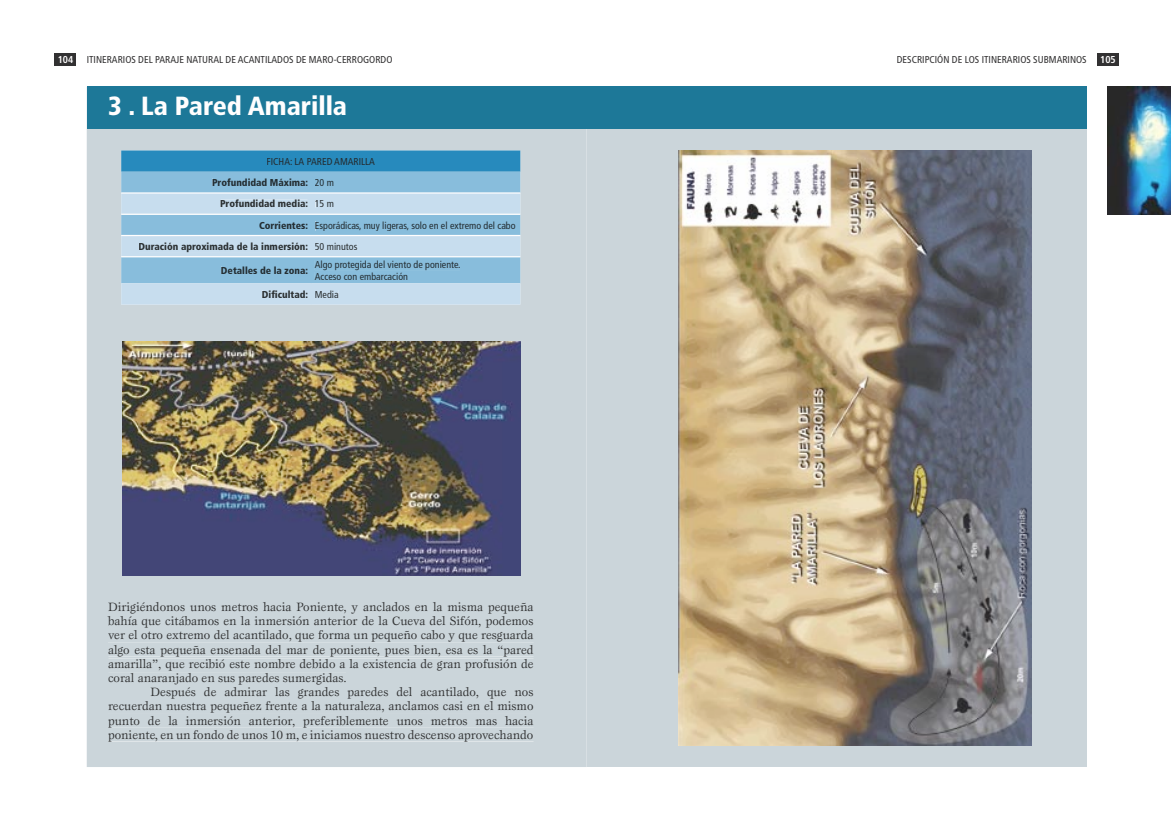
<style>
.page{position:relative;width:1171px;height:830px;background:#fff}
.page>*{position:absolute;margin:0;border:0;box-sizing:border-box;transform-origin:0 0}
.t1{font:900 condensed 26.25px "Frutiger";color:#fffefe}
.t2{font:12.5px/14.1px "Esprit";color:#303132;text-align:justify}
.t3{font:condensed 10px/12px "Frutiger";color:#242e33}
.t4{font:condensed 10px "Frutiger";color:#323132}
.t5{font:900 condensed 10px "Frutiger";color:#2b3032}
.t6{font:900 condensed 10px "Frutiger";color:#242e33}
.t7{font:condensed 10px "Frutiger";color:#242c31}
.t8{font:700 condensed 10px "Frutiger";color:#fffefe}
.s1{font-weight:400}
.s2{font-weight:900}
</style>
<div class="page">
<div style="left:55px;top:53px;width:21px;height:12px;background:#323132"></div>
<div style="left:87px;top:129px;width:499px;height:638px;background:#cbd5da"></div>
<div style="left:1097px;top:53px;width:21px;height:12px;background:#323132"></div>
<div style="left:586px;top:87px;width:500px;height:680px;background:#cbd5da"></div>
<img style="left:1107px;top:87px;width:63px;height:127px">
<div style="left:586px;top:87px;width:500px;height:42px;background:#1d7898"></div>
<svg style="left:121px;top:150px;width:399px;height:22px;background:#2e8dbf"></svg>
<div style="left:121px;top:172px;width:399px;height:20px;background:#88bddc"></div>
<svg style="left:121px;top:194px;width:399px;height:111px;background:#b0d1e7"></svg>
<hr style="left:121px;top:192px;width:190px;height:2px;background:#fffefe">
<hr style="left:311px;top:192px;width:209px;height:2px;background:#fffefe">
<hr style="left:121px;top:214px;width:190px;height:1px;background:#fffefe">
<hr style="left:311px;top:214px;width:209px;height:1px;background:#fffefe">
<hr style="left:121px;top:235px;width:190px;height:1px;background:#fffefe">
<hr style="left:311px;top:235px;width:209px;height:1px;background:#fffefe">
<hr style="left:121px;top:256px;width:190px;height:1px;background:#fffefe">
<hr style="left:311px;top:256px;width:209px;height:1px;background:#fffefe">
<div style="left:267px;top:158px;width:108px;height:7px;background:#278abd"></div>
<div style="left:213px;top:178px;width:94px;height:8px;background:#88bddc"></div>
<div style="left:315px;top:179px;width:18px;height:7px;background:#88bddc"></div>
<div style="left:221px;top:200px;width:86px;height:7px;background:#c7ddee"></div>
<div style="left:315px;top:200px;width:18px;height:7px;background:#c7ddee"></div>
<div style="left:259px;top:221px;width:48px;height:8px;background:#88bddc"></div>
<div style="left:315px;top:221px;width:200px;height:10px;background:#88bddc"></div>
<div style="left:139px;top:242px;width:168px;height:10px;background:#c7ddee"></div>
<div style="left:315px;top:243px;width:42px;height:7px;background:#c7ddee"></div>
<div style="left:221px;top:266px;width:86px;height:8px;background:#88bddc"></div>
<div style="left:315px;top:260px;width:145px;height:10px;background:#88bddc"></div>
<div style="left:315px;top:272px;width:92px;height:8px;background:#88bddc"></div>
<div style="left:262px;top:290px;width:45px;height:8px;background:#c7ddee"></div>
<div style="left:315px;top:290px;width:23px;height:8px;background:#c7ddee"></div>
<div style="left:108px;top:602px;width:425px;height:12px;background:#cbd5da"></div>
<div style="left:107px;top:616px;width:426px;height:12px;background:#cbd5da"></div>
<div style="left:108px;top:630px;width:425px;height:12px;background:#cbd5da"></div>
<div style="left:108px;top:644px;width:425px;height:12px;background:#cbd5da"></div>
<div style="left:108px;top:659px;width:425px;height:11px;background:#cbd5da"></div>
<div style="left:108px;top:673px;width:238px;height:12px;background:#cbd5da"></div>
<div style="left:151px;top:687px;width:382px;height:12px;background:#cbd5da"></div>
<div style="left:108px;top:701px;width:425px;height:12px;background:#cbd5da"></div>
<div style="left:108px;top:715px;width:425px;height:12px;background:#cbd5da"></div>
<div style="left:108px;top:730px;width:425px;height:11px;background:#cbd5da"></div>
<div style="left:87px;top:87px;width:499px;height:42px;background:#1d7898"></div>
<img style="left:122px;top:342px;width:398px;height:234px">
<img style="left:678px;top:150px;width:353px;height:596px">
<p class="t8" style="left:58px;top:54px;width:17px">104</p>
<p class="t4" style="left:87px;top:54px;width:307px">ITINERARIOS DEL PARAJE NATURAL DE ACANTILADOS DE MARO-CERROGORDO</p>
<p class="t4" style="left:896px;top:54px;width:191px">DESCRIPCIÓN DE LOS ITINERARIOS SUBMARINOS</p>
<p class="t8" style="left:1099px;top:54px;width:17px">105</p>
<h1 class="t1" style="left:108px;top:90px;width:240px">3 . La Pared Amarilla</h1>
<p class="t7" style="left:266px;top:156px;width:110px">FICHA: LA PARED AMARILLA</p>
<p class="t6" style="left:212px;top:176px;width:123px">Profundidad Máxima: <span class="s1">20 m</span></p>
<p class="t5" style="left:220px;top:198px;width:115px">Profundidad media: <span class="s1">15 m</span></p>
<p class="t3" style="left:259px;top:219px;width:258px"><span class="s2">Corrientes:</span> Esporádicas, muy ligeras, solo en el extremo del cabo</p>
<p class="t5" style="left:138px;top:240px;width:220px">Duración aproximada de la inmersión: <span class="s1">50 minutos</span></p>
<p class="t6" style="left:221px;top:264px;width:89px">Detalles de la zona:</p>
<p class="t3" style="left:315px;top:258px;width:147px">Algo protegida del viento de poniente.<br>Acceso con embarcación</p>
<p class="t5" style="left:262px;top:288px;width:78px">Dificultad: <span class="s1">Media</span></p>
<p class="t2" style="left:108px;top:600px;width:427px">Dirigiéndonos unos metros hacia Poniente, y anclados en la misma pequeña bahía que citábamos en la inmersión anterior de la Cueva del Sifón, podemos ver el otro extremo del acantilado, que forma un pequeño cabo y que resguarda algo esta pequeña ensenada del mar de poniente, pues bien, esa es la “pared amarilla”, que recibió este nombre debido a la existencia de gran profusión de coral anaranjado en sus paredes sumergidas.</p>
<p class="t2" style="left:108px;top:685px;width:427px;text-indent:43px">Después de admirar las grandes paredes del acantilado, que nos recuerdan nuestra pequeñez frente a la naturaleza, anclamos casi en el mismo punto de la inmersión anterior, preferiblemente unos metros mas hacia poniente, en un fondo de unos 10 m, e iniciamos nuestro descenso aprovechando</p>
</div>
